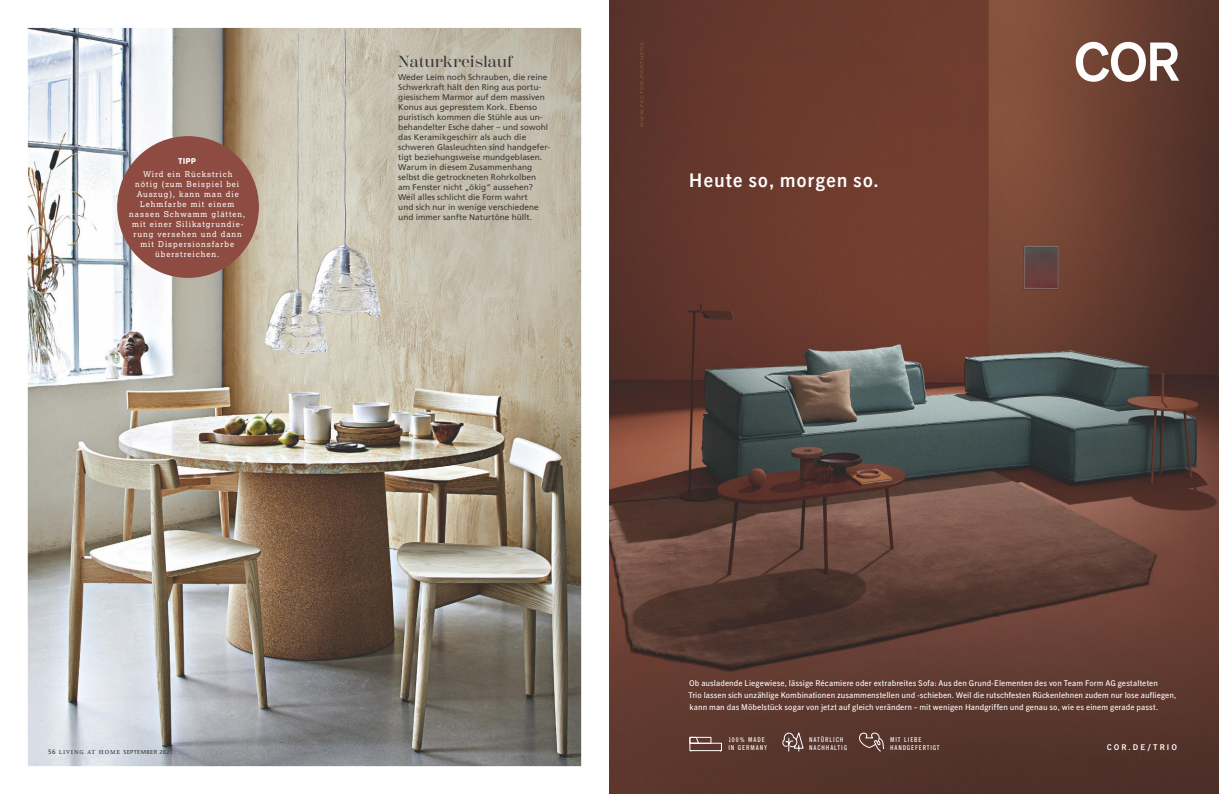
<style>
.page{position:relative;width:1219px;height:794px;background:#fff}
.page>*{position:absolute;margin:0;border:0;box-sizing:border-box;transform-origin:0 0}
.t1{font:500 19px "Cor Inter";letter-spacing:.04em;color:#fefefe}
.t2{font:500 16px "Scotch Display";letter-spacing:.02em;color:#3a3835}
.t3{font:8.3px/10px "Frutiger LT Std";color:#3a3835}
.t4{font:900 8.3px "VAG Rounded Std";color:#fefefe}
.t5{font:8px/12px "Cor Inter";letter-spacing:.01em;color:#fefefe}
.t6{font:8px/10px "Lexia";letter-spacing:.12em;color:#fefefe;text-align:center}
.t7{font:500 8px "Cor Inter";letter-spacing:.25em;color:#fefefe}
.t8{font:condensed 6.8px/8px "Cor Inter";letter-spacing:.14em;color:#fefefe}
.t9{font:5.7px "Frutiger LT Std";letter-spacing:.06em;color:#3a3835}
.s1{font-size:6.3px}
.s2{font-family:"Adobe Garamond Pro";font-size:9px}
</style>
<div class="page">
<img style="left:28px;top:28px;width:554px;height:738px">
<div style="left:117px;top:136px;width:142px;height:142px;background:#8d4b41;border-radius:50%"></div>
<img style="left:609px;top:0;width:610px;height:794px">
<svg style="left:1076px;top:35px;width:103px;height:47px"></svg>
<svg style="left:781px;top:731px;width:23px;height:20px"></svg>
<svg style="left:859px;top:731px;width:25px;height:21px"></svg>
<div style="left:690px;top:743px;width:32px;height:8px;border:1px solid #fefefe"></div>
<div style="left:690px;top:737px;width:21px;height:6px;border:1px solid #fefefe"></div>
<svg style="left:689px;top:736px;width:10px;height:8px"></svg>
<svg style="left:640px;top:42px;width:4px;height:85px"></svg>
<p class="t4" style="left:179px;top:156px;width:19px">TIPP</p>
<p class="t6" style="left:129px;top:169px;width:117px">Wird ein Rückstrich<br>nötig (zum Beispiel bei<br>Auszug), kann man die<br>Lehmfarbe mit einem nassen Schwamm glätten, mit einer Silikatgrundie&shy;rung versehen und dann mit Dispersionsfarbe überstreichen.</p>
<h2 class="t2" style="left:398px;top:52px;width:116px">Naturkreislauf</h2>
<p class="t3" style="left:398px;top:73px;width:154px">Weder Leim noch Schrauben, die reine Schwerkraft hält den Ring aus portu&shy;giesischem Marmor auf dem massiven Konus aus gepresstem Kork. Ebenso puristisch kommen die Stühle aus un&shy;behandelter Esche daher – und sowohl das Keramikgeschirr als auch die schweren Glasleuchten sind handgefer&shy;tigt beziehungsweise mundgeblasen.<br>Warum in diesem Zusammenhang selbst die getrockneten Rohrkolben<br>am Fenster nicht „ökig“ aussehen?<br>Weil alles schlicht die Form wahrt<br>und sich nur in wenige verschiedene und immer sanfte Naturtöne hüllt.</p>
<h1 class="t1" style="left:689px;top:169px;width:191px">Heute so, morgen so.</h1>
<p class="t9" style="left:48px;top:748px;width:126px"><span class="s1">56</span> <span class="s2">living at home</span> SEPTEMBER 2021</p>
<p class="t5" style="left:689px;top:677px;width:489px">Ob ausladende Liegewiese, lässige Récamiere oder extrabreites Sofa: Aus den Grund-Elementen des von Team Form AG gestalteten<br>Trio lassen sich unzählige Kombinationen zusammenstellen und -schieben. Weil die rutschfesten Rückenlehnen zudem nur lose aufliegen, kann man das Möbelstück sogar von jetzt auf gleich verändern – mit wenigen Handgriffen und genau so, wie es einem gerade passt.</p>
<p class="t7" style="left:1107px;top:742px;width:72px">COR.DE/TRIO</p>
<p class="t8" style="left:809px;top:735px;width:40px">NATÜRLICH<br>NACHHALTIG</p>
<p class="t8" style="left:728px;top:735px;width:40px">100% MADE<br>IN GERMANY</p>
<p class="t8" style="left:890px;top:735px;width:51px">MIT LIEBE<br>HANDGEFERTIGT</p>
</div>
